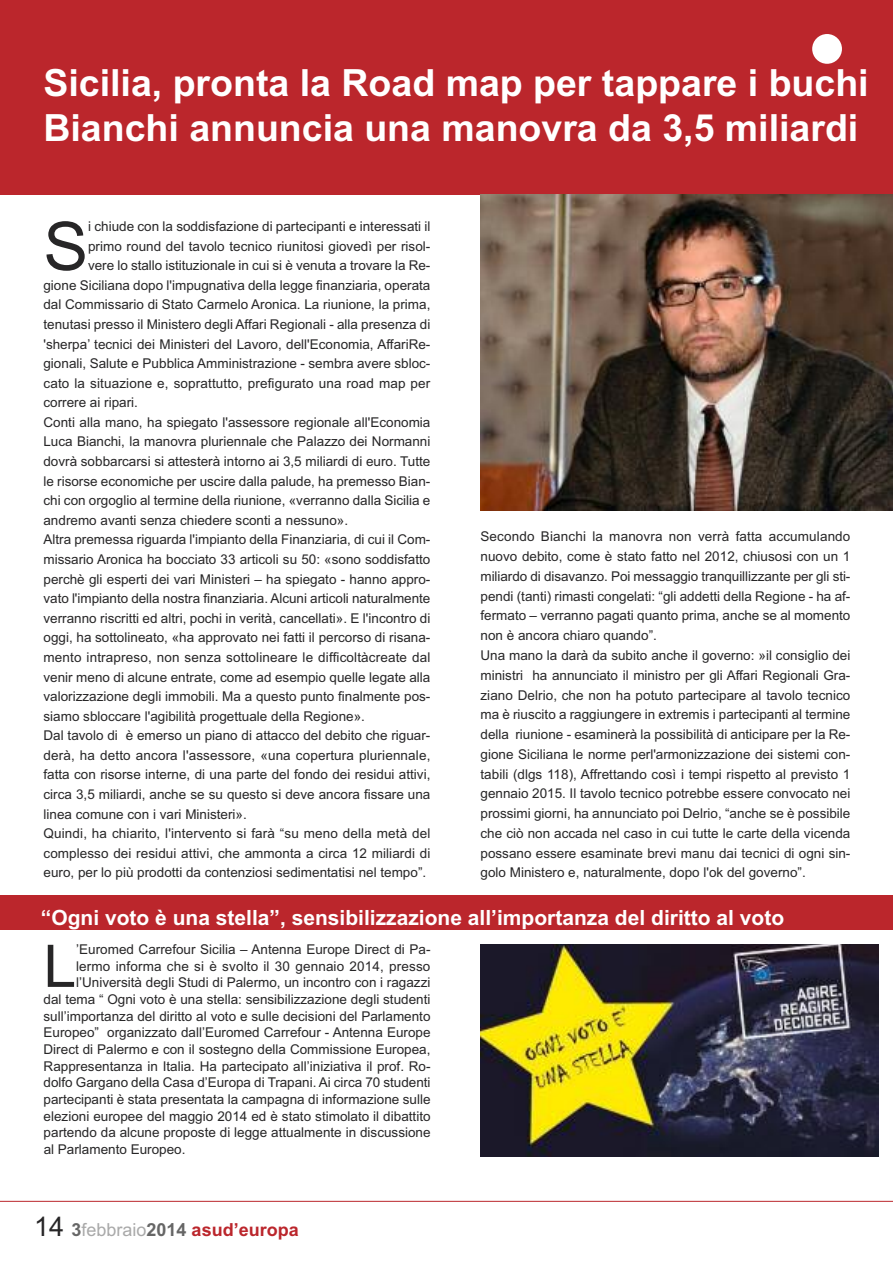
<style>
.page{position:relative;width:893px;height:1263px;background:#fff}
.page>*{position:absolute;margin:0;border:0;box-sizing:border-box;transform-origin:0 0}
.t1{font:67.05px "Arial";color:#272627}
.t2{font:58.8px "Arial";color:#272627}
.t3{font:700 37.5px/45px "Arial";color:#fff}
.t4{font:700 21px "Arial";color:#fff}
.t5{font:700 18px "Arial";color:#bb262c}
.t6{font:13.5px/19.8px "Arial";color:#272627}
.s1{font-weight:400;font-size:27px;color:#272627}
.s2{color:#666}
.s3{font-weight:400;color:#a9a9a9}
</style>
<div class="page">
<div style="left:0;top:0;width:893px;height:194px;background:#bb262c"></div>
<div style="left:812px;top:34px;width:30px;height:30px;background:#fff;border-radius:50%"></div>
<hr style="left:0;top:1201px;width:893px;height:1px;background:#bb262c">
<div style="left:0;top:895px;width:893px;height:34px;background:#bb262c"></div>
<img style="left:480px;top:194px;width:413px;height:316px">
<img style="left:480px;top:944px;width:399px;height:213px">
<h3 class="t3" style="left:43px;top:60px;width:827px">Sicilia, pronta la Road map per tappare i buchi<br>Bianchi annuncia una manovra da 3,5 miliardi</h3>
<h1 class="t1" style="left:43px;top:208px;width:46px">S</h1>
<p class="t6" style="left:88px;top:216px;width:344px">i chiude con la soddisfazione di partecipanti e interessati il</p>
<p class="t6" style="left:88px;top:236px;width:344px">primo round del tavolo tecnico riunitosi giovedì per risol-</p>
<p class="t6" style="left:88px;top:256px;width:344px">vere lo stallo istituzionale in cui si è venuta a trovare la Re-</p>
<p class="t6" style="left:43px;top:275px;width:388px">gione Siciliana dopo l'impugnativa della legge finanziaria, operata</p>
<p class="t6" style="left:43px;top:295px;width:388px">dal Commissario di Stato Carmelo Aronica. La riunione, la prima,</p>
<p class="t6" style="left:43px;top:314px;width:388px">tenutasi presso il Ministero degli Affari Regionali - alla presenza di</p>
<p class="t6" style="left:43px;top:334px;width:388px">'sherpa’ tecnici dei Ministeri del Lavoro, dell'Economia, AffariRe-</p>
<p class="t6" style="left:43px;top:353px;width:388px">gionali, Salute e Pubblica Amministrazione - sembra avere sbloc-</p>
<p class="t6" style="left:43px;top:373px;width:388px">cato la situazione e, soprattutto, prefigurato una road map per</p>
<p class="t6" style="left:43px;top:393px;width:96px">correre ai ripari.</p>
<p class="t6" style="left:43px;top:412px;width:388px">Conti alla mano, ha spiegato l'assessore regionale all'Economia</p>
<p class="t6" style="left:43px;top:432px;width:388px">Luca Bianchi, la manovra pluriennale che Palazzo dei Normanni</p>
<p class="t6" style="left:43px;top:451px;width:388px">dovrà sobbarcarsi si attesterà intorno ai 3,5 miliardi di euro. Tutte</p>
<p class="t6" style="left:43px;top:471px;width:388px">le risorse economiche per uscire dalla palude, ha premesso Bian-</p>
<p class="t6" style="left:43px;top:491px;width:388px">chi con orgoglio al termine della riunione, «verranno dalla Sicilia e</p>
<p class="t6" style="left:43px;top:510px;width:306px">andremo avanti senza chiedere sconti a nessuno».</p>
<p class="t6" style="left:43px;top:530px;width:388px">Altra premessa riguarda l'impianto della Finanziaria, di cui il Com-</p>
<p class="t6" style="left:43px;top:549px;width:388px">missario Aronica ha bocciato 33 articoli su 50: «sono soddisfatto</p>
<p class="t6" style="left:43px;top:569px;width:388px">perchè gli esperti dei vari Ministeri – ha spiegato - hanno appro-</p>
<p class="t6" style="left:43px;top:589px;width:388px">vato l'impianto della nostra finanziaria. Alcuni articoli naturalmente</p>
<p class="t6" style="left:43px;top:608px;width:388px">verranno riscritti ed altri, pochi in verità, cancellati». E l'incontro di</p>
<p class="t6" style="left:43px;top:628px;width:388px">oggi, ha sottolineato, «ha approvato nei fatti il percorso di risana-</p>
<p class="t6" style="left:43px;top:647px;width:388px">mento intrapreso, non senza sottolineare le difficoltàcreate dal</p>
<p class="t6" style="left:43px;top:667px;width:388px">venir meno di alcune entrate, come ad esempio quelle legate alla</p>
<p class="t6" style="left:43px;top:686px;width:388px">valorizzazione degli immobili. Ma a questo punto finalmente pos-</p>
<p class="t6" style="left:43px;top:706px;width:323px">siamo sbloccare l'agibilità progettuale della Regione».</p>
<p class="t6" style="left:43px;top:726px;width:388px">Dal tavolo di è emerso un piano di attacco del debito che riguar-</p>
<p class="t6" style="left:44px;top:745px;width:388px">derà, ha detto ancora l'assessore, «una copertura pluriennale,</p>
<p class="t6" style="left:44px;top:765px;width:388px">fatta con risorse interne, di una parte del fondo dei residui attivi,</p>
<p class="t6" style="left:44px;top:784px;width:388px">circa 3,5 miliardi, anche se su questo si deve ancora fissare una</p>
<p class="t6" style="left:44px;top:804px;width:205px">linea comune con i vari Ministeri».</p>
<p class="t6" style="left:44px;top:824px;width:388px">Quindi, ha chiarito, l'intervento si farà “su meno della metà del</p>
<p class="t6" style="left:44px;top:843px;width:388px">complesso dei residui attivi, che ammonta a circa 12 miliardi di</p>
<p class="t6" style="left:44px;top:863px;width:384px">euro, per lo più prodotti da contenziosi sedimentatisi nel tempo”.</p>
<p class="t6" style="left:480px;top:527px;width:371px">Secondo Bianchi la manovra non verrà fatta accumulando nuovo debito, come è stato fatto nel 2012, chiusosi con un 1 miliardo di disavanzo. Poi messaggio tranquillizzante per gli sti&shy;pendi (tanti) rimasti congelati: “gli addetti della Regione - ha af&shy;fermato – verranno pagati quanto prima, anche se al momento non è ancora chiaro quando”.<br>Una mano la darà da subito anche il governo: »il consiglio dei ministri ha annunciato il ministro per gli Affari Regionali Gra&shy;ziano Delrio, che non ha potuto partecipare al tavolo tecnico ma è riuscito a raggiungere in extremis i partecipanti al termine della riunione - esaminerà la possibilità di anticipare per la Re&shy;gione Siciliana le norme perl'armonizzazione dei sistemi con&shy;tabili (dlgs 118), Affrettando così i tempi rispetto al previsto 1 gennaio 2015. Il tavolo tecnico potrebbe essere convocato nei prossimi giorni, ha annunciato poi Delrio, “anche se è possibile che ciò non accada nel caso in cui tutte le carte della vicenda possano essere esaminate brevi manu dai tecnici di ogni sin&shy;golo Ministero e, naturalmente, dopo l'ok del governo”.</p>
<h3 class="t4" style="left:41px;top:905px;width:745px">“Ogni voto è una stella”, sensibilizzazione all’importanza del diritto al voto</h3>
<h2 class="t2" style="left:43px;top:932px;width:34px">L</h2>
<p class="t6" style="left:76px;top:939px;width:356px">’Euromed Carrefour Sicilia – Antenna Europe Direct di Pa-</p>
<p class="t6" style="left:76px;top:956px;width:356px">lermo informa che si è svolto il 30 gennaio 2014, presso</p>
<p class="t6" style="left:76px;top:973px;width:356px">l’Università degli Studi di Palermo, un incontro con i ragazzi</p>
<p class="t6" style="left:44px;top:989px;width:388px">dal tema “ Ogni voto è una stella: sensibilizzazione degli studenti</p>
<p class="t6" style="left:44px;top:1006px;width:388px">sull’importanza del diritto al voto e sulle decisioni del Parlamento</p>
<p class="t6" style="left:44px;top:1023px;width:388px">Europeo” organizzato dall’Euromed Carrefour - Antenna Europe</p>
<p class="t6" style="left:44px;top:1039px;width:388px">Direct di Palermo e con il sostegno della Commissione Europea,</p>
<p class="t6" style="left:44px;top:1056px;width:388px">Rappresentanza in Italia. Ha partecipato all’iniziativa il prof. Ro-</p>
<p class="t6" style="left:44px;top:1072px;width:388px">dolfo Gargano della Casa d’Europa di Trapani. Ai circa 70 studenti</p>
<p class="t6" style="left:44px;top:1089px;width:388px">partecipanti è stata presentata la campagna di informazione sulle</p>
<p class="t6" style="left:44px;top:1106px;width:388px">elezioni europee del maggio 2014 ed è stato stimolato il dibattito</p>
<p class="t6" style="left:44px;top:1122px;width:388px">partendo da alcune proposte di legge attualmente in discussione</p>
<p class="t6" style="left:44px;top:1139px;width:143px">al Parlamento Europeo.</p>
<h3 class="t5" style="left:34px;top:1219px;width:266px"><span class="s1">14</span> <span class="s2">3</span><span class="s3">febbraio</span><span class="s2">2014</span> asud’europa</h3>
</div>
